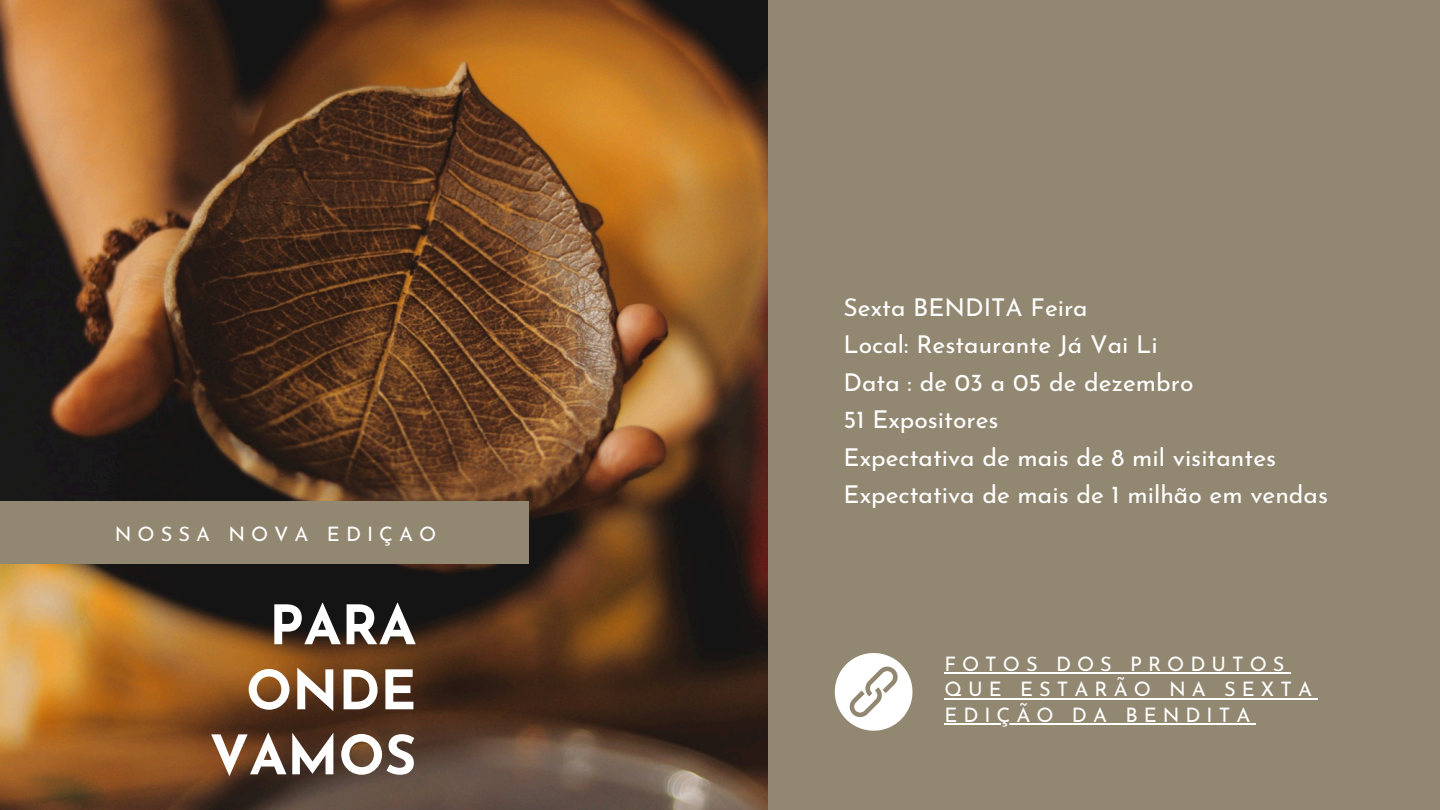
<style>
.page{position:relative;width:1440px;height:810px;background:#928771}
.page>*{position:absolute;margin:0;border:0;box-sizing:border-box;transform-origin:0 0}
.t1{font:700 54.3px/65px "Josefin Sans";color:#fff;text-align:right}
.t2{font:24.6px/37.5px "Josefin Sans";color:#fff}
.t3{font:20px/25.5px "Josefin Sans";letter-spacing:.3em;color:#fff}
</style>
<div class="page">
<img style="left:0;top:0;width:767px;height:810px">
<div style="left:0;top:501px;width:528px;height:63px;background:#928771"></div>
<svg style="left:834px;top:653px;width:79px;height:78px"></svg>
<hr style="left:944px;top:672px;width:347px;height:2px;background:#fff">
<hr style="left:944px;top:698px;width:374px;height:1px;background:#fff">
<hr style="left:944px;top:723px;width:312px;height:2px;background:#fff">
<h1 class="t3" style="left:115px;top:524px;width:323px">NOSSA NOVA EDIÇAO</h1>
<p class="t1" style="left:209px;top:598px;width:208px">PARA<br>ONDE<br>VAMOS</p>
<h2 class="t2" style="left:844px;top:291px;width:486px">Sexta BENDITA Feira<br>Local: Restaurante Já Vai Li<br>Data : de 03 a 05 de dezembro<br>51 Expositores<br>Expectativa de mais de 8 mil visitantes<br>Expectativa de mais de 1 milhão em vendas</h2>
<p class="t3" style="left:944px;top:653px;width:369px">FOTOS DOS PRODUTOS<br>QUE ESTARÃO NA SEXTA</p>
<p class="t3" style="left:944px;top:704px;width:307px">EDIÇÃO DA BENDITA</p>
</div>
